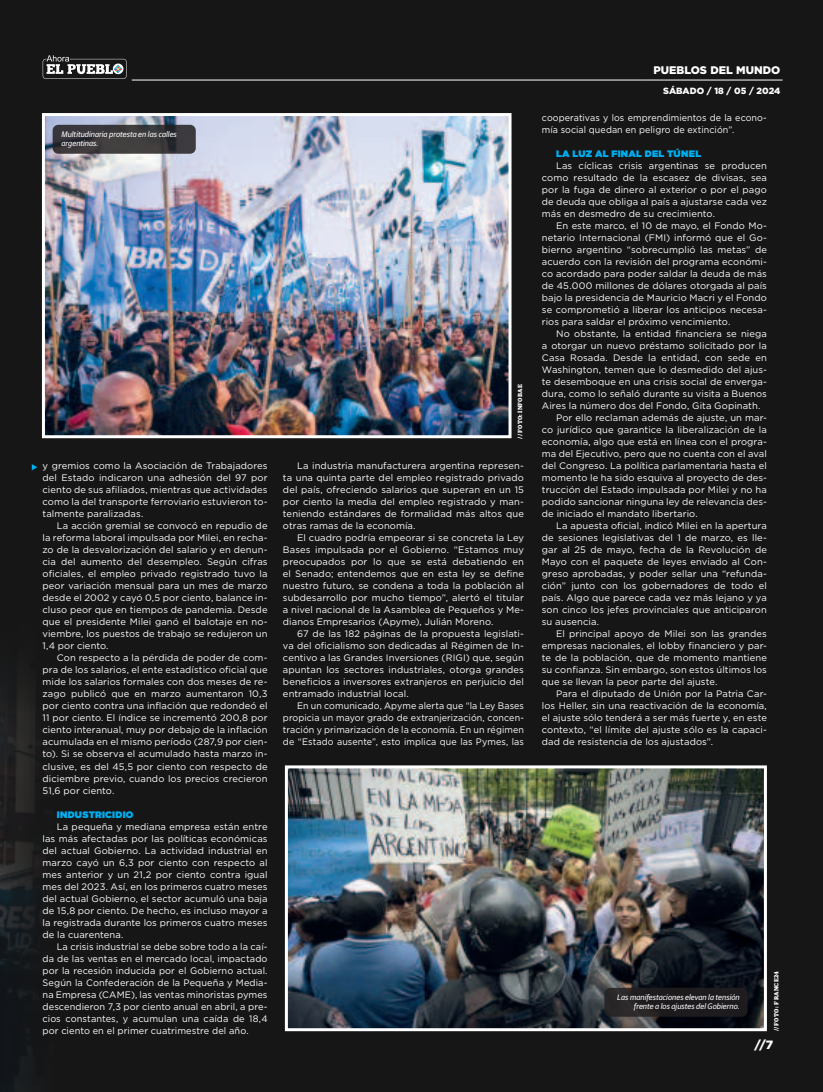
<style>
.page{position:relative;width:823px;height:1092px;background:#fff}
.page>*{position:absolute;margin:0;border:0;box-sizing:border-box;transform-origin:0 0}
.t1{font:900 12px "Gotham";color:#fff}
.t2{font:900 11px "Gotham";color:#fff}
.t3{font:9.4px/12px "Gotham";letter-spacing:.01em;color:#fff;text-align:justify}
.t4{font:9.4px/12px "Gotham";letter-spacing:.01em;color:#fff;scale:.95 1}
.t5{font:900 9.4px "Gotham";letter-spacing:.02em;color:#00aeef}
.t6{font:900 9px "Gotham";color:#fff}
.t7{font:italic 8px/9px "Guardian Sans";letter-spacing:.005em;color:#fff}
.t8{font:700 6px "Guardian Egyptian";letter-spacing:.045em;color:#fff}
</style>
<div class="page">
<div style="left:0;top:0;width:822px;height:1091px;background:#161616"></div>
<img style="left:0;top:684px;width:42px;height:407px">
<hr style="left:132px;top:80px;width:510px;height:1px;background:#fff">
<hr style="left:642px;top:80px;width:140px;height:1px;background:#fff">
<svg style="left:43px;top:55px;width:83px;height:24px"></svg>
<img style="left:46px;top:117px;width:461px;height:317px">
<div style="left:42px;top:113px;width:469px;height:325px;border:3px solid #fff"></div>
<img style="left:289px;top:769px;width:473px;height:258px">
<div style="left:285px;top:765px;width:481px;height:266px;border:3px solid #fff"></div>
<svg style="left:53px;top:125px;width:143px;height:29px;fill:#3c3a3d"></svg>
<div style="left:604px;top:987px;width:143px;height:29px;background:#231f20;border-radius:6px"></div>
<svg style="left:32px;top:464px;width:5px;height:6px"></svg>
<p class="t7" style="left:61px;top:130px;width:117px">Multitudinaria protesta en las calles argentinas.</p>
<p class="t3" style="left:43px;top:460px;width:226px">y gremios como la Asociación de Trabajadores del Estado indicaron una adhesión del 97 por ciento de sus afiliados, mientras que actividades como la del transporte ferroviario estuvieron to&shy;talmente paralizadas.</p>
<p class="t3" style="left:43px;top:520px;width:226px;text-indent:14px">La acción gremial se convocó en repudio de la reforma laboral impulsada por Milei, en recha&shy;zo de la desvalorización del salario y en denun&shy;cia del aumento del desempleo. Según cifras oficiales, el empleo privado registrado tuvo la peor variación mensual para un mes de marzo desde el 2002 y cayó 0,5 por ciento, balance in&shy;cluso peor que en tiempos de pandemia. Desde que el presidente Milei ganó el balotaje en no&shy;viembre, los puestos de trabajo se redujeron un 1,4 por ciento.</p>
<p class="t3" style="left:43px;top:652px;width:226px;text-indent:14px">Con respecto a la pérdida de poder de com&shy;pra de los salarios, el ente estadístico oficial que mide los salarios formales con dos meses de re&shy;zago publicó que en marzo aumentaron 10,3 por ciento contra una inflación que redondeó el 11 por ciento. El índice se incrementó 200,8 por ciento interanual, muy por debajo de la inflación acumulada en el mismo período (287,9 por cien&shy;to). Si se observa el acumulado hasta marzo in&shy;clusive, es del 45,5 por ciento con respecto de diciembre previo, cuando los precios crecieron 51,6 por ciento.</p>
<p class="t5" style="left:57px;top:808px;width:78px">INDUSTRICIDIO</p>
<p class="t3" style="left:43px;top:820px;width:226px;text-indent:14px">La pequeña y mediana empresa están entre las más afectadas por las políticas económicas del actual Gobierno. La actividad industrial en marzo cayó un 6,3 por ciento con respecto al mes anterior y un 21,2 por ciento contra igual mes del 2023. Así, en los primeros cuatro meses del actual Gobierno, el sector acumuló una baja de 15,8 por ciento. De hecho, es incluso mayor a la registrada durante los primeros cuatro meses de la cuarentena.</p>
<p class="t3" style="left:43px;top:940px;width:226px;text-indent:14px">La crisis industrial se debe sobre todo a la caí&shy;da de las ventas en el mercado local, impactado por la recesión inducida por el Gobierno actual.<br>Según la Confederación de la Pequeña y Media&shy;na Empresa (CAME), las ventas minoristas pymes descendieron 7,3 por ciento anual en abril, a pre&shy;cios constantes, y acumulan una caída de 18,4 por ciento en el primer cuatrimestre del año.</p>
<p class="t8" style="left:517px;top:438px;width:56px;rotate:-90deg">// FOTO: INFOBAE</p>
<p class="t3" style="left:283px;top:460px;width:242px;text-indent:14px">La industria manufacturera argentina represen&shy;ta una quinta parte del empleo registrado privado del país, ofreciendo salarios que superan en un 15 por ciento la media del empleo registrado y man&shy;teniendo estándares de formalidad más altos que otras ramas de la economía.</p>
<p class="t3" style="left:283px;top:532px;width:242px;text-indent:14px">El cuadro podría empeorar si se concreta la Ley Bases impulsada por el Gobierno. “Estamos muy preocupados por lo que se está debatiendo en el Senado; entendemos que en esta ley se define nuestro futuro, se condena a toda la población al subdesarrollo por mucho tiempo”, alertó el titular a nivel nacional de la Asamblea de Pequeños y Me&shy;dianos Empresarios (Apyme), Julián Moreno.</p>
<p class="t3" style="left:283px;top:628px;width:242px;text-indent:14px">67 de las 182 páginas de la propuesta legislati&shy;va del oficialismo son dedicadas al Régimen de In&shy;centivo a las Grandes Inversiones (RIGI) que, según apuntan los sectores industriales, otorga grandes beneficios a inversores extranjeros en perjuicio del entramado industrial local.</p>
<p class="t4" style="left:283px;top:700px;width:255px;text-align:justify;text-indent:14px">En un comunicado, Apyme alerta que “la Ley Bases propicia un mayor grado de extranjerización, concen&shy;tración y primarización de la economía. En un régimen de “Estado ausente”, esto implica que las Pymes, las</p>
<p class="t2" style="left:653px;top:64px;width:128px">PUEBLOS DEL MUNDO</p>
<p class="t6" style="left:663px;top:85px;width:118px">SÁBADO / 18 / 05 / 2024</p>
<p class="t4" style="left:541px;top:112px;width:238px">cooperativas y los emprendimientos de la econo&shy;mía social quedan en peligro de extinción”.</p>
<p class="t5" style="left:555px;top:148px;width:146px">LA LUZ AL FINAL DEL TÚNEL</p>
<p class="t3" style="left:541px;top:160px;width:226px;text-indent:14px">Las cíclicas crisis argentinas se producen como resultado de la escasez de divisas, sea por la fuga de dinero al exterior o por el pago de deuda que obliga al país a ajustarse cada vez más en desmedro de su crecimiento.</p>
<p class="t3" style="left:541px;top:220px;width:226px;text-indent:14px">En este marco, el 10 de mayo, el Fondo Mo&shy;netario Internacional (FMI) informó que el Go&shy;bierno argentino “sobrecumplió las metas” de acuerdo con la revisión del programa económi&shy;co acordado para poder saldar la deuda de más de 45.000 millones de dólares otorgada al país bajo la presidencia de Mauricio Macri y el Fondo se comprometió a liberar los anticipos necesa&shy;rios para saldar el próximo vencimiento.</p>
<p class="t3" style="left:555px;top:328px;width:212px">No obstante, la entidad financiera se niega</p>
<p class="t3" style="left:541px;top:340px;width:226px">a otorgar un nuevo préstamo solicitado por la</p>
<p class="t3" style="left:541px;top:352px;width:226px">Casa Rosada. Desde la entidad, con sede en</p>
<p class="t3" style="left:541px;top:364px;width:226px">Washington, temen que lo desmedido del ajus-</p>
<p class="t3" style="left:541px;top:376px;width:226px">te desemboque en una crisis social de enverga-</p>
<p class="t3" style="left:541px;top:388px;width:226px">dura, como lo señaló durante su visita a Buenos</p>
<p class="t3" style="left:541px;top:400px;width:220px">Aires la número dos del Fondo, Gita Gopinath.</p>
<p class="t3" style="left:555px;top:412px;width:212px">Por ello reclaman además de ajuste, un mar-</p>
<p class="t3" style="left:541px;top:424px;width:226px">co jurídico que garantice la liberalización de la</p>
<p class="t3" style="left:541px;top:436px;width:226px">economía, algo que está en línea con el progra-</p>
<p class="t3" style="left:541px;top:448px;width:226px">ma del Ejecutivo, pero que no cuenta con el aval</p>
<p class="t3" style="left:541px;top:460px;width:226px">del Congreso. La política parlamentaria hasta el</p>
<p class="t3" style="left:541px;top:472px;width:226px">momento le ha sido esquiva al proyecto de des-</p>
<p class="t3" style="left:541px;top:484px;width:226px">trucción del Estado impulsada por Milei y no ha</p>
<p class="t3" style="left:541px;top:496px;width:226px">podido sancionar ninguna ley de relevancia des-</p>
<p class="t3" style="left:541px;top:508px;width:157px">de iniciado el mandato libertario.</p>
<p class="t3" style="left:555px;top:520px;width:212px">La apuesta oficial, indicó Milei en la apertura</p>
<p class="t3" style="left:541px;top:532px;width:226px">de sesiones legislativas del 1 de marzo, es lle-</p>
<p class="t3" style="left:541px;top:544px;width:226px">gar al 25 de mayo, fecha de la Revolución de</p>
<p class="t3" style="left:541px;top:556px;width:226px">Mayo con el paquete de leyes enviado al Con-</p>
<p class="t3" style="left:541px;top:568px;width:226px">greso aprobadas, y poder sellar una “refunda-</p>
<p class="t3" style="left:541px;top:580px;width:226px">ción” junto con los gobernadores de todo el</p>
<p class="t3" style="left:541px;top:592px;width:226px">país. Algo que parece cada vez más lejano y ya</p>
<p class="t3" style="left:541px;top:604px;width:226px">son cinco los jefes provinciales que anticiparon</p>
<p class="t3" style="left:541px;top:616px;width:59px">su ausencia.</p>
<p class="t3" style="left:555px;top:628px;width:212px">El principal apoyo de Milei son las grandes</p>
<p class="t3" style="left:541px;top:640px;width:226px">empresas nacionales, el lobby financiero y par-</p>
<p class="t3" style="left:541px;top:652px;width:226px">te de la población, que de momento mantiene</p>
<p class="t3" style="left:541px;top:664px;width:226px">su confianza. Sin embargo, son estos últimos los</p>
<p class="t3" style="left:541px;top:676px;width:177px">que se llevan la peor parte del ajuste.</p>
<p class="t3" style="left:555px;top:688px;width:212px">Para el diputado de Unión por la Patria Car-</p>
<p class="t3" style="left:541px;top:700px;width:226px">los Heller, sin una reactivación de la economía,</p>
<p class="t3" style="left:541px;top:712px;width:226px">el ajuste sólo tenderá a ser más fuerte y, en este</p>
<p class="t3" style="left:541px;top:724px;width:226px">contexto, “el límite del ajuste sólo es la capaci-</p>
<p class="t3" style="left:541px;top:736px;width:172px">dad de resistencia de los ajustados”.</p>
<p class="t7" style="left:617px;top:993px;width:124px;text-align:right">Las manifestaciones elevan la tensión frente a los ajustes del Gobierno.</p>
<p class="t8" style="left:773px;top:1031px;width:61px;rotate:-90deg">// FOTO: FRANCE24</p>
<p class="t1" style="left:753px;top:1037px;width:20px">//7</p>
</div>
